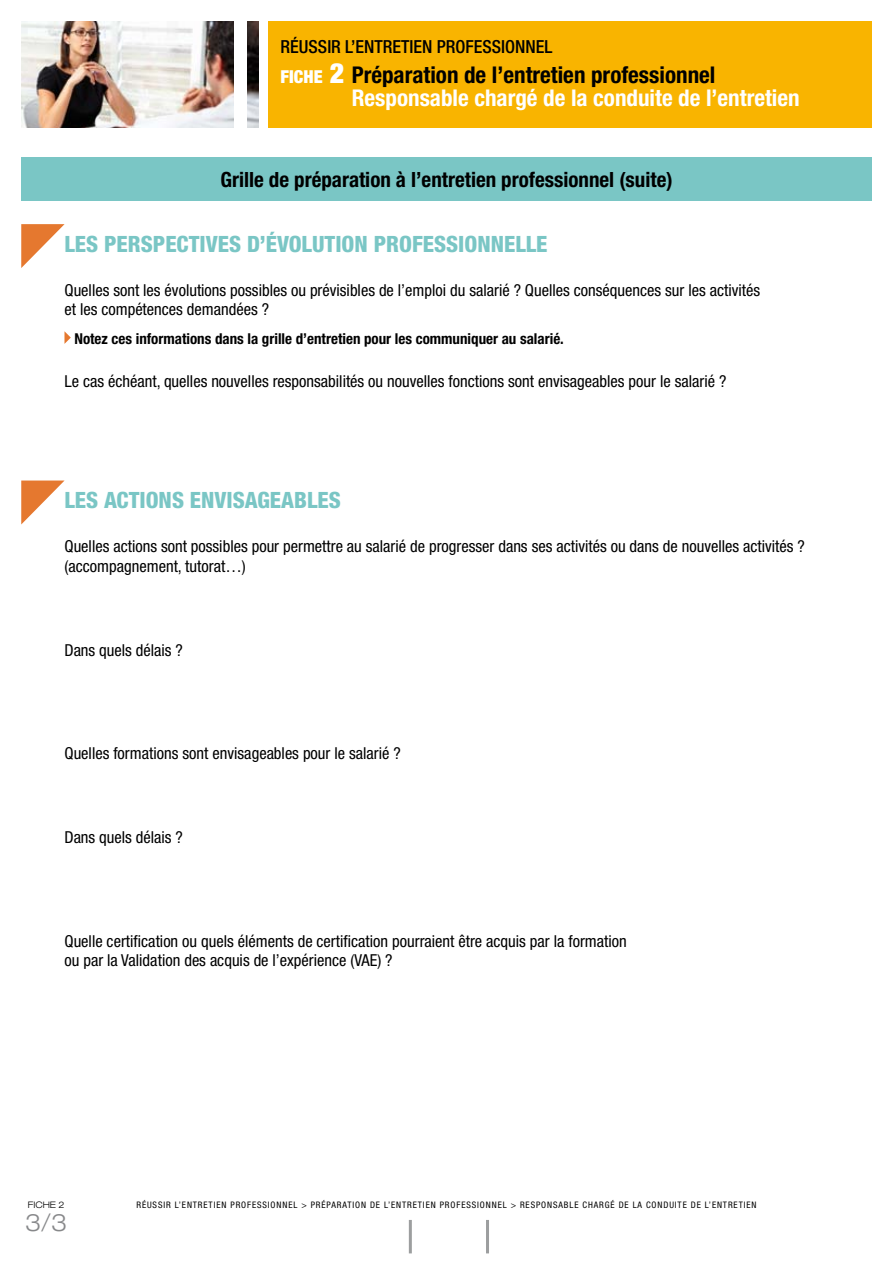
<style>
.page{position:relative;width:893px;height:1263px;background:#fff}
.page>*{position:absolute;margin:0;border:0;box-sizing:border-box;transform-origin:0 0}
.t1{font:300 expanded 24px "Helvetica Neue";color:#87888a}
.t2{font:700 condensed 23.1px/23.1px "Helvetica Neue";color:#fff}
.t3{font:800 condensed 22.5px "Helvetica Neue";color:#7ac6c5}
.t4{font:700 condensed 21px "Helvetica Neue";color:#000}
.t5{font:500 condensed 18px "Helvetica Neue";color:#000}
.t6{font:condensed 16.5px/19.5px "Helvetica Neue";color:#000}
.t7{font:700 condensed 15px "Helvetica Neue";color:#000}
.t8{font:condensed 9px "Helvetica Neue";letter-spacing:.1em;color:#000}
.t9{font:300 expanded 9px "Helvetica Neue";color:#000}
.s1{font-weight:900;font-size:17.85px}
.s2{font-weight:900;font-size:27.9px}
.s3{color:#000}
</style>
<div class="page">
<hr style="left:409px;top:1220px;width:3px;height:33px;background:#9c9e9f">
<hr style="left:486px;top:1220px;width:3px;height:33px;background:#9c9e9f">
<img style="left:21px;top:21px;width:237px;height:107px">
<div style="left:268px;top:21px;width:604px;height:107px;background:#f9b400"></div>
<div style="left:234px;top:0;width:13px;height:128px;background:#fff"></div>
<svg style="left:21px;top:224px;width:44px;height:44px"></svg>
<svg style="left:21px;top:480px;width:44px;height:44px"></svg>
<svg style="left:64px;top:331px;width:7px;height:13px"></svg>
<div style="left:21px;top:157px;width:851px;height:44px;background:#7ac6c5"></div>
<p class="t5" style="left:281px;top:36px;width:37px">RÉUSSIR</p>
<p class="t5" style="left:345px;top:36px;width:20px">L’ENTRETIEN</p>
<p class="t5" style="left:437px;top:36px;width:10px">PROFESSIONNEL</p>
<h2 class="t2" style="left:352px;top:63px;width:450px;text-indent:-71px"><span class="s1">fiche</span> <span class="s2">2</span> <span class="s3">Préparation de l’entretien professionnel<br></span>Responsable chargé de la conduite de l’entretien</h2>
<p class="t4" style="left:220px;top:167px;width:454px">Grille de préparation à l’entretien professionnel (suite)</p>
<h3 class="t3" style="left:64px;top:230px;width:484px">LES PERSPECTIVES D’ÉVOLUTION PROFESSIONNELLE</h3>
<p class="t6" style="left:64px;top:280px;width:697px">Quelles sont les évolutions possibles ou prévisibles de l’emploi du salarié ? Quelles conséquences sur les activités et les compétences demandées ?</p>
<p class="t7" style="left:74px;top:329px;width:491px">Notez ces informations dans la grille d’entretien pour les communiquer au salarié.</p>
<p class="t6" style="left:64px;top:371px;width:663px">Le cas échéant, quelles nouvelles responsabilités ou nouvelles fonctions sont envisageables pour le salarié ?</p>
<h3 class="t3" style="left:64px;top:486px;width:278px">LES ACTIONS ENVISAGEABLES</h3>
<p class="t6" style="left:64px;top:536px;width:742px">Quelles actions sont possibles pour permettre au salarié de progresser dans ses activités ou dans de nouvelles activités ? (accompagnement, tutorat…)</p>
<p class="t6" style="left:64px;top:640px;width:120px">Dans quels délais ?</p>
<p class="t6" style="left:64px;top:743px;width:338px">Quelles formations sont envisageables pour le salarié ?</p>
<p class="t6" style="left:64px;top:827px;width:120px">Dans quels délais ?</p>
<p class="t6" style="left:64px;top:931px;width:564px">Quelle certification ou quels éléments de certification pourraient être acquis par la formation ou par la Validation des acquis de l’expérience (VAE) ?</p>
<p class="t9" style="left:28px;top:1200px;width:38px">Fiche 2</p>
<h1 class="t1" style="left:25px;top:1208px;width:43px">3/3</h1>
<p class="t8" style="left:136px;top:1200px;width:464px">Réussir l’entretien professionnel &gt; Préparation de l’entretien professionnel &gt; Responsable charg</p>
<p class="t8" style="left:610px;top:1200px;width:148px">é de la conduite de l’entretien</p>
</div>
